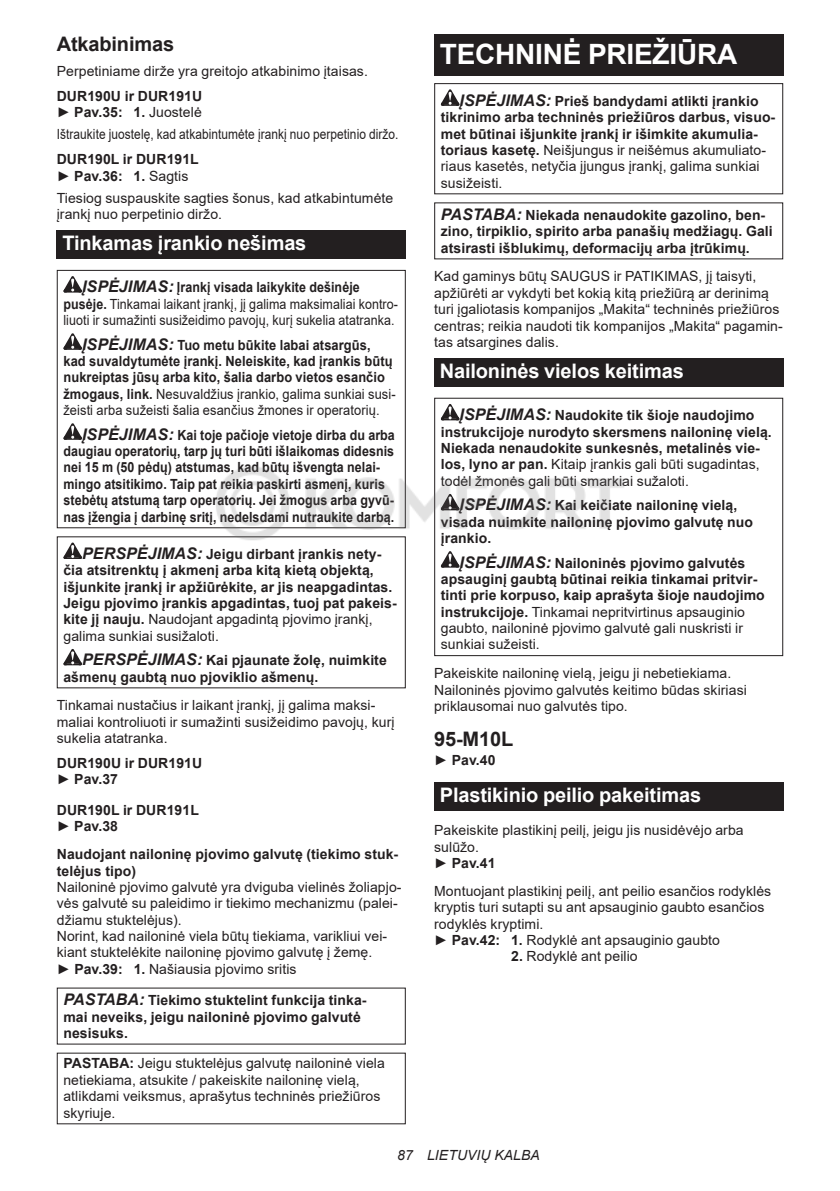
<style>
.page{position:relative;width:840px;height:1191px;background:#fff}
.page>*{position:absolute;margin:0;border:0;box-sizing:border-box;transform-origin:0 0}
.t1{font:700 28px "Arial";letter-spacing:-.01em;color:#fff}
.t2{font:700 20px "Arial";letter-spacing:-.01em;color:#fff}
.t3{font:700 20px "Arial";letter-spacing:-.01em;color:#231f20}
.t4{font:700 14px/16.4px "Arial";letter-spacing:.005em;color:#231f20}
.t5{font:14px/16.4px "Arial";letter-spacing:.005em;color:#231f20}
.t6{font:700 14px/16.4px "Arial";letter-spacing:.005em;color:#231f20;scale:.89 1}
.t7{font:700 14px/16.4px "Arial";letter-spacing:.005em;color:#231f20;scale:.92 1}
.t8{font:14px/16.4px "Arial";letter-spacing:.005em;color:#231f20;scale:.89 1}
.t9{font:14px "Arial";letter-spacing:.005em;color:#231f20;scale:.85 1}
.t10{font:italic 14px "Arial";letter-spacing:.005em;color:#231f20}
.s1{font-weight:400}
.s2{font-weight:700;font-style:italic;font-size:16px}
.s3{font-weight:700}
.s4{font-style:italic;font-size:16px}
</style>
<div class="page">
<div style="left:57px;top:230px;width:348px;height:29px;background:#231f20"></div>
<svg style="left:63px;top:276px;width:19px;height:16px"></svg>
<svg style="left:63px;top:333px;width:19px;height:17px"></svg>
<svg style="left:63px;top:423px;width:19px;height:17px"></svg>
<div style="left:57px;top:270px;width:348px;height:258px;border:1px solid #231f20"></div>
<svg style="left:63px;top:542px;width:19px;height:17px"></svg>
<svg style="left:63px;top:649px;width:19px;height:16px"></svg>
<div style="left:434px;top:34px;width:348px;height:41px;background:#231f20"></div>
<svg style="left:440px;top:89px;width:19px;height:17px"></svg>
<div style="left:434px;top:83px;width:348px;height:111px;border:1px solid #231f20"></div>
<div style="left:434px;top:358px;width:348px;height:29px;background:#231f20"></div>
<svg style="left:440px;top:404px;width:19px;height:16px"></svg>
<svg style="left:440px;top:551px;width:19px;height:16px"></svg>
<div style="left:434px;top:398px;width:348px;height:258px;border:1px solid #231f20"></div>
<div style="left:434px;top:782px;width:348px;height:28px;background:#231f20"></div>
<img style="left:210px;top:457px;width:415px;height:92px">
<h2 class="t3" style="left:57px;top:36px;width:119px">Atkabinimas</h2>
<p class="t5" style="left:57px;top:63px;width:312px">Perpetiniame dirže yra greitojo atkabinimo įtaisas.</p>
<p class="t4" style="left:57px;top:89px;width:147px">DUR190U ir DUR191U <span class="s1">►</span> Pav.35: 1. <span class="s1">Juostelė</span></p>
<p class="t9" style="left:57px;top:125px;width:403px">Ištraukite juostelę, kad atkabintumėte įrankį nuo perpetinio diržo.</p>
<p class="t4" style="left:57px;top:152px;width:143px">DUR190L ir DUR191L <span class="s1">►</span> Pav.36: 1. <span class="s1">Sagtis</span></p>
<p class="t5" style="left:57px;top:189px;width:338px">Tiesiog suspauskite sagties šonus, kad atkabintumėte įrankį nuo perpetinio diržo.</p>
<h2 class="t2" style="left:62px;top:229px;width:245px">Tinkamas įrankio nešimas</h2>
<p class="t8" style="left:63px;top:279px;width:377px;text-indent:19px"><span class="s2">ĮSPĖJIMAS:</span> <span class="s3">Įrankį visada laikykite dešinėje pusėje.</span> Tinkamai laikant įrankį, jį galima maksimaliai kontro&shy;liuoti ir sumažinti susižeidimo pavojų, kurį sukelia atatranka.</p>
<p class="t7" style="left:63px;top:337px;width:362px;text-indent:19px"><span class="s4">ĮSPĖJIMAS:</span> Tuo metu būkite labai atsargūs, kad suvaldytumėte įrankį. Neleiskite, kad įrankis būtų nukreiptas jūsų arba kito, šalia darbo vietos esančio žmogaus, link. <span class="s1">Nesuvaldžius įrankio, galima sunkiai susi&shy;žeisti arba sužeisti šalia esančius žmones ir operatorių.</span></p>
<p class="t6" style="left:63px;top:427px;width:374px;text-indent:19px"><span class="s4">ĮSPĖJIMAS:</span> Kai toje pačioje vietoje dirba du arba daugiau operatorių, tarp jų turi būti išlaikomas didesnis nei 15 m (50 pėdų) atstumas, kad būtų išvengta nelai&shy;mingo atsitikimo. Taip pat reikia paskirti asmenį, kuris stebėtų atstumą tarp operatorių. Jei žmogus arba gyvū&shy;nas įžengia į darbinę sritį, nedelsdami nutraukite darbą.</p>
<p class="t4" style="left:63px;top:546px;width:334px;text-indent:19px"><span class="s4">PERSPĖJIMAS:</span> Jeigu dirbant įrankis nety&shy;čia atsitrenktų į akmenį arba kitą kietą objektą, išjunkite įrankį ir apžiūrėkite, ar jis neapgadintas.<br>Jeigu pjovimo įrankis apgadintas, tuoj pat pakeis&shy;kite jį nauju. <span class="s1">Naudojant apgadintą pjovimo įrankį, galima sunkiai susižaloti.</span></p>
<p class="t4" style="left:63px;top:652px;width:325px;text-indent:19px"><span class="s4">PERSPĖJIMAS:</span> Kai pjaunate žolę, nuimkite ašmenų gaubtą nuo pjoviklio ašmenų.</p>
<p class="t5" style="left:57px;top:697px;width:339px">Tinkamai nustačius ir laikant įrankį, jį galima maksi&shy;maliai kontroliuoti ir sumažinti susižeidimo pavojų, kurį sukelia atatranka.</p>
<p class="t4" style="left:57px;top:756px;width:147px">DUR190U ir DUR191U <span class="s1">►</span> Pav.37</p>
<p class="t4" style="left:57px;top:803px;width:143px">DUR190L ir DUR191L <span class="s1">►</span> Pav.38</p>
<p class="t4" style="left:57px;top:846px;width:343px">Naudojant nailoninę pjovimo galvutę (tiekimo stuk&shy;telėjus tipo)</p>
<p class="t5" style="left:57px;top:878px;width:346px">Nailoninė pjovimo galvutė yra dviguba vielinės žoliapjo&shy;vės galvutė su paleidimo ir tiekimo mechanizmu (palei&shy;džiamu stuktelėjus).<br>Norint, kad nailoninė viela būtų tiekiama, varikliui vei&shy;kiant stuktelėkite nailoninę pjovimo galvutę į žemę.<br>► <span class="s3">Pav.39: 1.</span> Našiausia pjovimo sritis</p>
<p class="t4" style="left:63px;top:992px;width:304px"><span class="s4">PASTABA:</span> Tiekimo stuktelint funkcija tinka&shy;mai neveiks, jeigu nailoninė pjovimo galvutė nesisuks.</p>
<p class="t5" style="left:63px;top:1055px;width:323px"><span class="s3">PASTABA:</span> Jeigu stuktelėjus galvutę nailoninė viela netiekiama, atsukite / pakeiskite nailoninę vielą, atlikdami veiksmus, aprašytus techninės priežiūros skyriuje.</p>
<h1 class="t1" style="left:439px;top:34px;width:299px">TECHNINĖ PRIEŽIŪRA</h1>
<p class="t4" style="left:440px;top:93px;width:336px;text-indent:19px"><span class="s4">ĮSPĖJIMAS:</span> Prieš bandydami atlikti įrankio tikrinimo arba techninės priežiūros darbus, visuo&shy;met būtinai išjunkite įrankį ir išimkite akumulia&shy;toriaus kasetę. <span class="s1">Neišjungus ir neišėmus akumuliato&shy;riaus kasetės, netyčia įjungus įrankį, galima sunkiai susižeisti.</span></p>
<p class="t4" style="left:440px;top:208px;width:333px"><span class="s4">PASTABA:</span> Niekada nenaudokite gazolino, ben&shy;zino, tirpiklio, spirito arba panašių medžiagų. Gali atsirasti išblukimų, deformacijų arba įtrūkimų.</p>
<p class="t5" style="left:434px;top:268px;width:350px">Kad gaminys būtų SAUGUS ir PATIKIMAS, jį taisyti, apžiūrėti ar vykdyti bet kokią kitą priežiūrą ar derinimą turi įgaliotasis kompanijos „Makita“ techninės priežiūros centras; reikia naudoti tik kompanijos „Makita“ pagamin&shy;tas atsargines dalis.</p>
<h2 class="t2" style="left:439px;top:357px;width:245px">Nailoninės vielos keitimas</h2>
<p class="t4" style="left:440px;top:407px;width:332px;text-indent:19px"><span class="s4">ĮSPĖJIMAS:</span> Naudokite tik šioje naudojimo instrukcijoje nurodyto skersmens nailoninę vielą.<br>Niekada nenaudokite sunkesnės, metalinės vie&shy;los, lyno ar pan. <span class="s1">Kitaip įrankis gali būti sugadintas, todėl žmonės gali būti smarkiai sužaloti.</span></p>
<p class="t4" style="left:440px;top:497px;width:313px;text-indent:19px"><span class="s4">ĮSPĖJIMAS:</span> Kai keičiate nailoninę vielą, visada nuimkite nailoninę pjovimo galvutę nuo įrankio.</p>
<p class="t4" style="left:440px;top:554px;width:325px;text-indent:19px"><span class="s4">ĮSPĖJIMAS:</span> Nailoninės pjovimo galvutės apsauginį gaubtą būtinai reikia tinkamai pritvir&shy;tinti prie korpuso, kaip aprašyta šioje naudojimo instrukcijoje. <span class="s1">Tinkamai nepritvirtinus apsauginio gaubto, nailoninė pjovimo galvutė gali nuskristi ir sunkiai sužeisti.</span></p>
<p class="t5" style="left:434px;top:665px;width:314px">Pakeiskite nailoninę vielą, jeigu ji nebetiekiama.<br>Nailoninės pjovimo galvutės keitimo būdas skiriasi priklausomai nuo galvutės tipo.</p>
<h2 class="t3" style="left:434px;top:730px;width:81px">95-M10L</h2>
<p class="t4" style="left:434px;top:753px;width:63px"><span class="s1">►</span> Pav.40</p>
<h2 class="t2" style="left:439px;top:787px;width:263px">Plastikinio peilio pakeitimas</h2>
<p class="t5" style="left:434px;top:822px;width:311px">Pakeiskite plastikinį peilį, jeigu jis nusidėvėjo arba sulūžo.<br>► <span class="s3">Pav.41</span></p>
<p class="t5" style="left:434px;top:882px;width:338px">Montuojant plastikinį peilį, ant peilio esančios rodyklės kryptis turi sutapti su ant apsauginio gaubto esančios rodyklės kryptimi.<br>► <span class="s3">Pav.42: 1.</span> Rodyklė ant apsauginio gaubto</p>
<p class="t5" style="left:511px;top:948px;width:128px"><span class="s3">2.</span> Rodyklė ant peilio</p>
<p class="t10" style="left:397px;top:1147px;width:144px">87 LIETUVIŲ KALBA</p>
</div>
